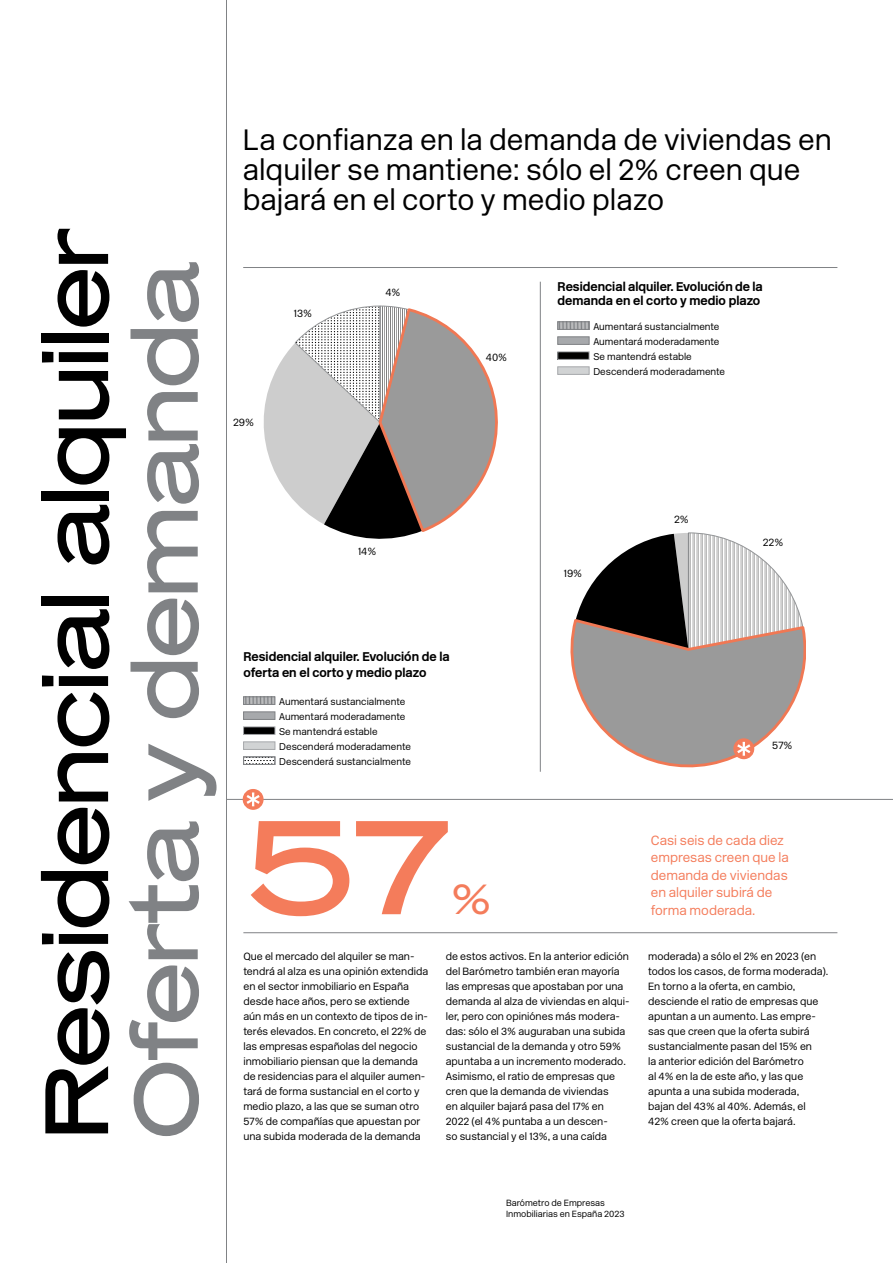
<style>
.page{position:relative;width:893px;height:1263px;background:#fff}
.page>*{position:absolute;margin:0;border:0;box-sizing:border-box;transform-origin:0 0}
.t1{font:133.05px "Mars Extended";color:#f47c5b}
.t2{font:89.55px "Mars Extended";letter-spacing:-.03em;color:#000}
.t3{font:89.55px "Mars Extended";letter-spacing:-.03em;color:#808285}
.t4{font:42px "Mars Extended";color:#f47c5b}
.t5{font:300 29.4px/30px "New Rail Alphabet";color:#000}
.t6{font:300 13.35px/17.5px "New Rail Alphabet";color:#f47c5b}
.t7{font:700 12.6px/15.5px "New Rail Alphabet";color:#000}
.t8{font:300 10.5px/15px "New Rail Alphabet";color:#000}
.t9{font:300 9.75px/15px "New Rail Alphabet";color:#000}
.t10{font:300 9px/11.4px "New Rail Alphabet";color:#000}
</style>
<div class="page">
<hr style="left:540px;top:282px;width:1px;height:490px;background:#808285">
<hr style="left:243px;top:267px;width:594px;height:1px;background:#808285">
<hr style="left:243px;top:932px;width:594px;height:1px;background:#808285">
<hr style="left:226px;top:0;width:1px;height:1263px;background:#808285">
<svg style="left:264px;top:306px;width:234px;height:233px"></svg>
<svg style="left:570px;top:533px;width:236px;height:234px"></svg>
<hr style="left:226px;top:799px;width:667px;height:1px;background:#808285">
<div style="left:243px;top:790px;width:20px;height:19px;background:#f47c5b;border-radius:50%"></div>
<div style="left:243px;top:789px;width:21px;height:21px;border:1px solid #f47c5b;border-radius:50%"></div>
<svg style="left:247px;top:792px;width:13px;height:14px"></svg>
<svg style="left:245px;top:699px;width:28px;height:4px"></svg>
<div style="left:243px;top:697px;width:32px;height:8px;border:1px solid #808285"></div>
<div style="left:243px;top:712px;width:32px;height:8px;background:#a7a9ac;border:1px solid #808285"></div>
<div style="left:244px;top:727px;width:31px;height:7px;background:#000"></div>
<div style="left:243px;top:727px;width:32px;height:8px;border:1px solid #a7a9ac"></div>
<div style="left:243px;top:742px;width:32px;height:8px;background:#d1d3d4;border:1px solid #a7a9ac"></div>
<svg style="left:245px;top:760px;width:28px;height:2px"></svg>
<div style="left:243px;top:757px;width:32px;height:8px;border:1px solid #808285"></div>
<svg style="left:560px;top:324px;width:27px;height:4px"></svg>
<div style="left:558px;top:322px;width:31px;height:8px;border:1px solid #808285"></div>
<div style="left:558px;top:337px;width:31px;height:8px;background:#a7a9ac;border:1px solid #808285"></div>
<div style="left:558px;top:352px;width:31px;height:7px;background:#000"></div>
<div style="left:558px;top:352px;width:31px;height:8px;border:1px solid #a7a9ac"></div>
<div style="left:558px;top:367px;width:31px;height:8px;background:#d1d3d4;border:1px solid #a7a9ac"></div>
<h2 class="t2" style="left:15px;top:1140px;width:915px;rotate:-90deg">Residencial alquiler</h2>
<h2 class="t3" style="left:105px;top:1140px;width:879px;rotate:-90deg">Oferta y demanda</h2>
<h3 class="t5" style="left:243px;top:124px;width:591px">La confianza en la demanda de viviendas en alquiler se mantiene: sólo el 2% creen que bajará en el corto y medio plazo</h3>
<p class="t8" style="left:233px;top:414px;width:23px">29%</p>
<p class="t8" style="left:294px;top:306px;width:20px">13%</p>
<p class="t8" style="left:385px;top:284px;width:17px">4%</p>
<p class="t8" style="left:486px;top:349px;width:23px">40%</p>
<p class="t8" style="left:358px;top:544px;width:20px">14%</p>
<p class="t7" style="left:243px;top:649px;width:208px">Residencial alquiler. Evolución de la oferta en el corto y medio plazo</p>
<p class="t9" style="left:279px;top:693px;width:133px">Aumentará sustancialmente<br>Aumentará moderadamente<br>Se mantendrá estable<br>Descenderá moderadamente<br>Descenderá sustancialmente</p>
<h1 class="t1" style="left:243px;top:776px;width:209px">57</h1>
<h3 class="t4" style="left:452px;top:870px;width:41px">%</h3>
<p class="t7" style="left:558px;top:280px;width:207px;line-height:14px">Residencial alquiler. Evolución de la demanda en el corto y medio plazo</p>
<p class="t9" style="left:593px;top:318px;width:133px">Aumentará sustancialmente<br>Aumentará moderadamente<br>Se mantendrá estable<br>Descenderá moderadamente</p>
<p class="t8" style="left:564px;top:566px;width:20px">19%</p>
<p class="t8" style="left:674px;top:512px;width:16px">2%</p>
<p class="t8" style="left:763px;top:534px;width:22px">22%</p>
<p class="t8" style="left:772px;top:738px;width:22px">57%</p>
<p class="t6" style="left:651px;top:831px;width:140px">Casi seis de cada diez empresas creen que la demanda de viviendas en alquiler subirá de forma moderada.</p>
<p class="t8" style="left:243px;top:948px;width:186px">Que el mercado del alquiler se man&shy;tendrá al alza es una opinión extendida en el sector inmobiliario en España desde hace años, pero se extiende aún más en un contexto de tipos de in&shy;terés elevados. En concreto, el 22% de las empresas españolas del negocio inmobiliario piensan que la demanda de residencias para el alquiler aumen&shy;tará de forma sustancial en el corto y medio plazo, a las que se suman otro 57% de compañías que apuestan por una subida moderada de la demanda</p>
<p class="t8" style="left:446px;top:948px;width:185px">de estos activos. En la anterior edición del Barómetro también eran mayoría las empresas que apostaban por una demanda al alza de viviendas en alqui&shy;ler, pero con opiniónes más modera&shy;das: sólo el 3% auguraban una subida sustancial de la demanda y otro 59% apuntaba a un incremento moderado.<br>Asimismo, el ratio de empresas que cren que la demanda de viviendas<br>en alquiler bajará pasa del 17% en 2022 (el 4% puntaba a un descen-<br>so sustancial y el 13%, a una caída</p>
<p class="t8" style="left:648px;top:948px;width:182px">moderada) a sólo el 2% en 2023 (en todos los casos, de forma moderada).<br>En torno a la oferta, en cambio, desciende el ratio de empresas que apuntan a un aumento. Las empre&shy;sas que creen que la oferta subirá sustancialmente pasan del 15% en<br>la anterior edición del Barómetro<br>al 4% en la de este año, y las que apunta a una subida moderada, bajan del 43% al 40%. Además, el<br>42% creen que la oferta bajará.</p>
<p class="t10" style="left:506px;top:1196px;width:120px">Barómetro de Empresas<br>Inmobiliarias en España 2023</p>
</div>
